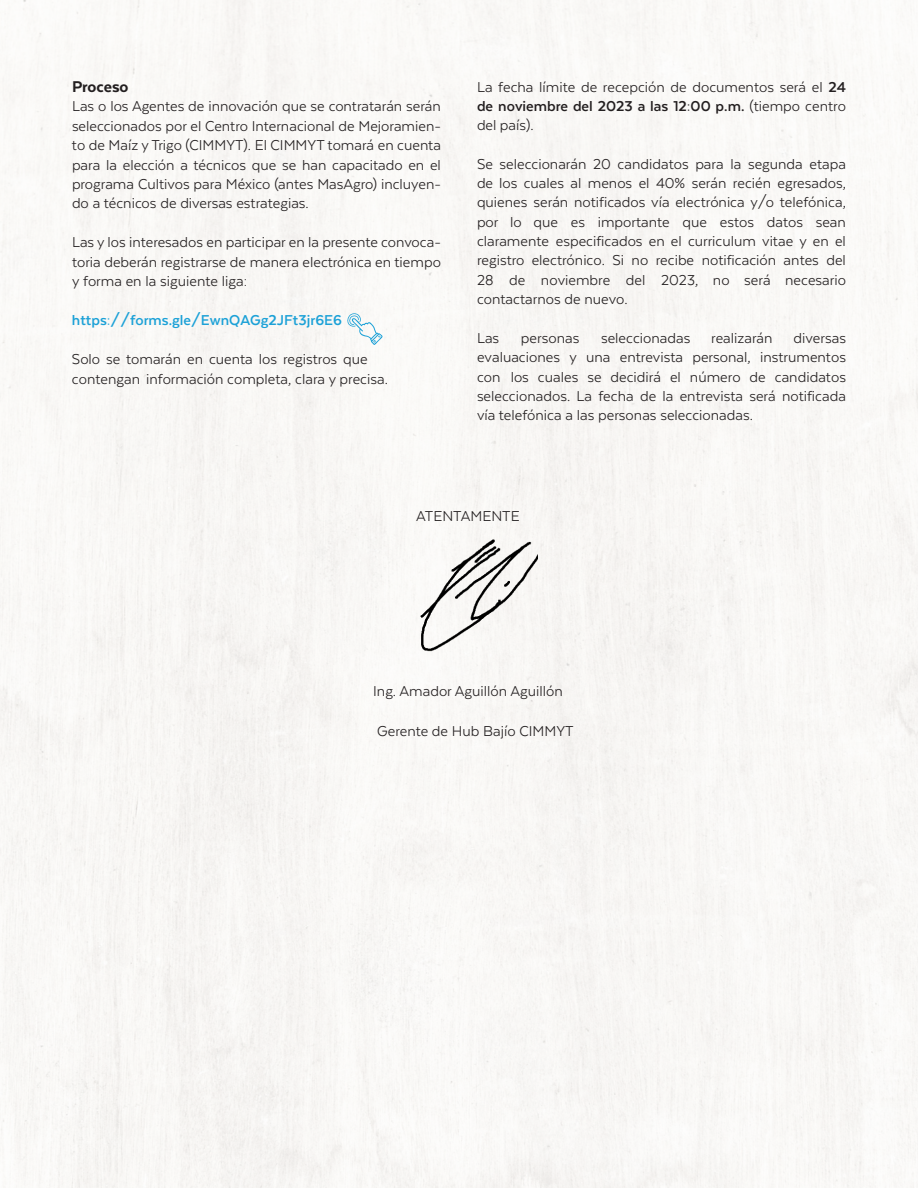
<style>
.page{position:relative;width:918px;height:1188px;background:#fff}
.page>*{position:absolute;margin:0;border:0;box-sizing:border-box;transform-origin:0 0}
.t1{font:800 18px "Texta";letter-spacing:-.005em;color:#231f20}
.t2{font:16.5px/19.4px "Texta";color:#231f20;text-align:justify}
.t3{font:700 16.5px "Texta";color:#1ca1d7}
.s1{font-weight:700}
</style>
<div class="page">
<img style="left:398px;top:538px;width:140px;height:119px">
<svg style="left:347px;top:313px;width:36px;height:32px"></svg>
<p class="t1" style="left:72px;top:77px;width:58px">Proceso</p>
<p class="t2" style="left:72px;top:97px;width:371px">Las o los Agentes de innovación que se contratarán serán seleccionados por el Centro Internacional de Mejoramien&shy;to de Maíz y Trigo (CIMMYT). El CIMMYT tomará en cuenta para la elección a técnicos que se han capacitado en el programa Cultivos para México (antes MasAgro) incluyen&shy;do a técnicos de diversas estrategias.</p>
<p class="t2" style="left:72px;top:233px;width:370px">Las y los interesados en participar en la presente convoca&shy;toria deberán registrarse de manera electrónica en tiempo y forma en la siguiente liga:</p>
<p class="t3" style="left:72px;top:312px;width:272px">https://forms.gle/EwnQAGg2JFt3jr6E6</p>
<p class="t2" style="left:72px;top:350px;width:317px">Solo se tomarán en cuenta los registros que contengan información completa, clara y precisa.</p>
<p class="t2" style="left:477px;top:77px;width:371px">La fecha límite de recepción de documentos será el <span class="s1">24 de noviembre del 2023 a las 12:00 p.m.</span> (tiempo centro del país).</p>
<p class="t2" style="left:477px;top:154px;width:371px">Se seleccionarán 20 candidatos para la segunda etapa de los cuales al menos el 40% serán recién egresados, quienes serán notificados vía electrónica y/o telefónica, por lo que es importante que estos datos sean claramente especificados en el curriculum vitae y en el registro electrónico. Si no recibe notificación antes del 28 de noviembre del 2023, no será necesario contactarnos de nuevo.</p>
<p class="t2" style="left:477px;top:328px;width:24px">Las</p>
<p class="t2" style="left:521px;top:328px;width:60px">personas</p>
<p class="t2" style="left:601px;top:328px;width:91px">seleccionadas</p>
<p class="t2" style="left:711px;top:328px;width:63px">realizarán</p>
<p class="t2" style="left:477px;top:328px;width:371px;text-indent:316px">diversas evaluaciones y una entrevista personal, instrumentos con los cuales se decidirá el número de candidatos seleccionados. La fecha de la entrevista será notificada vía telefónica a las personas seleccionadas.</p>
<p class="t2" style="left:416px;top:506px;width:105px">ATENTAMENTE</p>
<p class="t2" style="left:373px;top:681px;width:191px">Ing. Amador Aguillón Aguillón</p>
<p class="t2" style="left:377px;top:721px;width:198px">Gerente de Hub Bajío CIMMYT</p>
</div>
